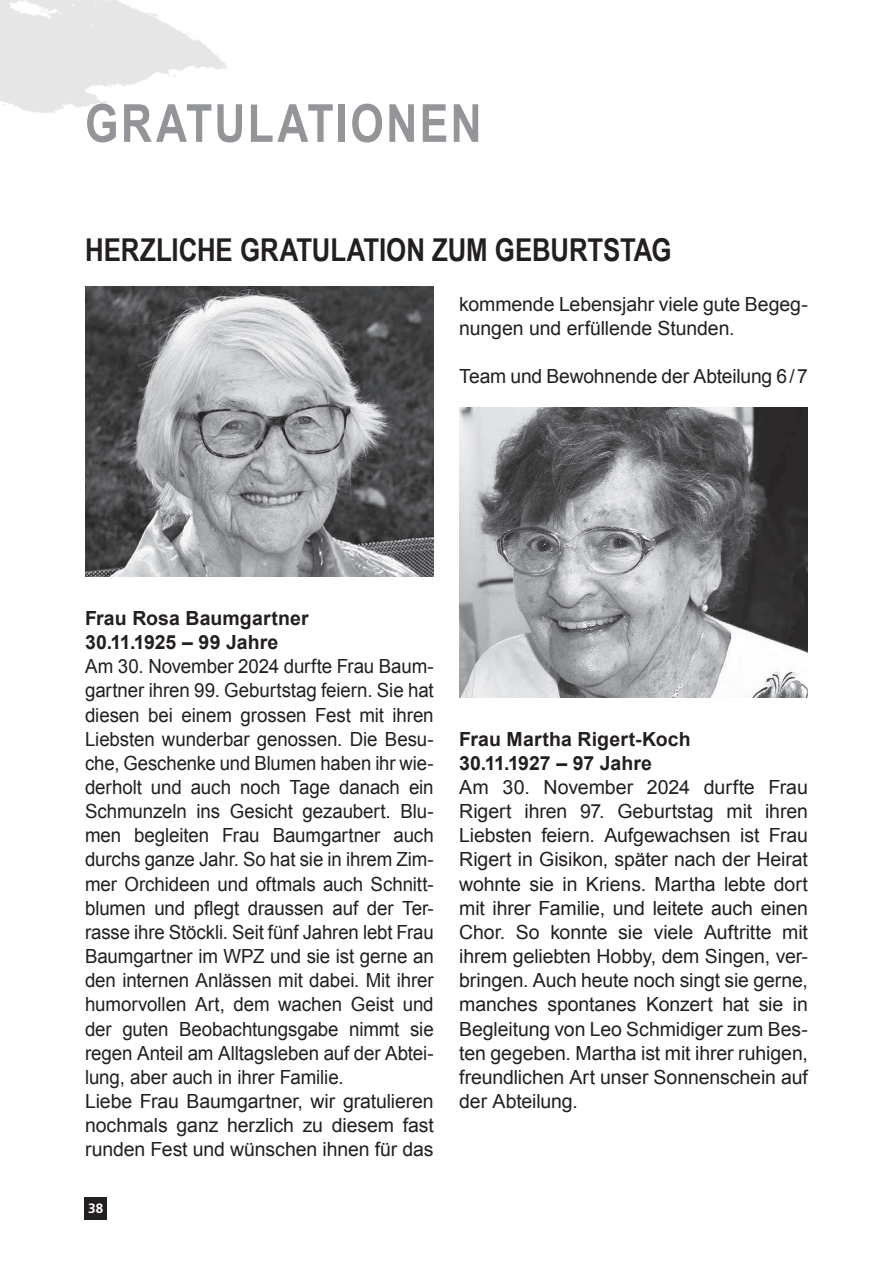
<style>
.page{position:relative;width:893px;height:1263px;background:#fff}
.page>*{position:absolute;margin:0;border:0;box-sizing:border-box;transform-origin:0 0}
.t1{font:700 52.5px "Arial Narrow";letter-spacing:.045em;color:#939598}
.t2{font:700 31.5px "Arial Narrow";letter-spacing:-.005em;color:#231f20}
.t3{font:19.5px/24.2px "Arial";letter-spacing:-.005em;color:#231f20;scale:.96 1}
.t4{font:19.5px/24.2px "Arial";letter-spacing:-.005em;color:#231f20}
.t5{font:700 19.5px/24.2px "Arial";letter-spacing:.005em;color:#231f20}
.t6{font:700 13.5px "Frutiger LT Std";color:#fff}
</style>
<div class="page">
<img style="left:85px;top:287px;width:349px;height:290px">
<img style="left:459px;top:407px;width:349px;height:290px">
<img style="left:112px;top:0;width:40px;height:13px">
<div style="left:85px;top:1197px;width:22px;height:22px;background:#231f20"></div>
<h1 class="t1" style="left:85px;top:84px;width:398px">GRATULATIONEN</h1>
<h2 class="t2" style="left:85px;top:226px;width:588px">HERZLICHE GRATULATION ZUM GEBURTSTAG</h2>
<p class="t4" style="left:459px;top:292px;width:350px">kommende Lebensjahr viele gute Begeg&shy;nungen und erfüllende Stunden.</p>
<p class="t4" style="left:459px;top:365px;width:350px">Team und Bewohnende der Abteilung 6/7</p>
<p class="t5" style="left:85px;top:607px;width:225px">Frau Rosa Baumgartner<br>30.11.1925 – 99 Jahre</p>
<p class="t3" style="left:85px;top:654px;width:365px">Am 30. November 2024 durfte Frau Baum&shy;gartner ihren 99. Geburtstag feiern. Sie hat diesen bei einem grossen Fest mit ihren Liebsten wunderbar genossen. Die Besu&shy;che, Geschenke und Blumen haben ihr wie&shy;derholt und auch noch Tage danach ein Schmunzeln ins Gesicht gezaubert. Blu&shy;men begleiten Frau Baumgartner auch durchs ganze Jahr. So hat sie in ihrem Zim&shy;mer Orchideen und oftmals auch Schnitt&shy;blumen und pflegt draussen auf der Ter&shy;rasse ihre Stöckli. Seit fünf Jahren lebt Frau Baumgartner im WPZ und sie ist gerne an den internen Anlässen mit dabei. Mit ihrer humorvollen Art, dem wachen Geist und der guten Beobachtungsgabe nimmt sie regen Anteil am Alltagsleben auf der Abtei&shy;lung, aber auch in ihrer Familie.<br>Liebe Frau Baumgartner, wir gratulieren nochmals ganz herzlich zu diesem fast runden Fest und wünschen ihnen für das</p>
<p class="t6" style="left:88px;top:1201px;width:17px">38</p>
<p class="t5" style="left:459px;top:727px;width:233px">Frau Martha Rigert-Koch<br>30.11.1927 – 97 Jahre</p>
<p class="t4" style="left:459px;top:775px;width:350px;text-align:justify">Am 30. November 2024 durfte Frau Rigert ihren 97. Geburtstag mit ihren Liebsten feiern. Aufgewachsen ist Frau Rigert in Gisikon, später nach der Heirat wohnte sie in Kriens. Martha lebte dort mit ihrer Familie, und leitete auch einen Chor. So konnte sie viele Auftritte mit ihrem geliebten Hobby, dem Singen, ver&shy;bringen. Auch heute noch singt sie gerne, manches spontanes Konzert hat sie in Begleitung von Leo Schmidiger zum Bes&shy;ten gegeben. Martha ist mit ihrer ruhigen, freundlichen Art unser Sonnenschein auf der Abteilung.</p>
</div>
